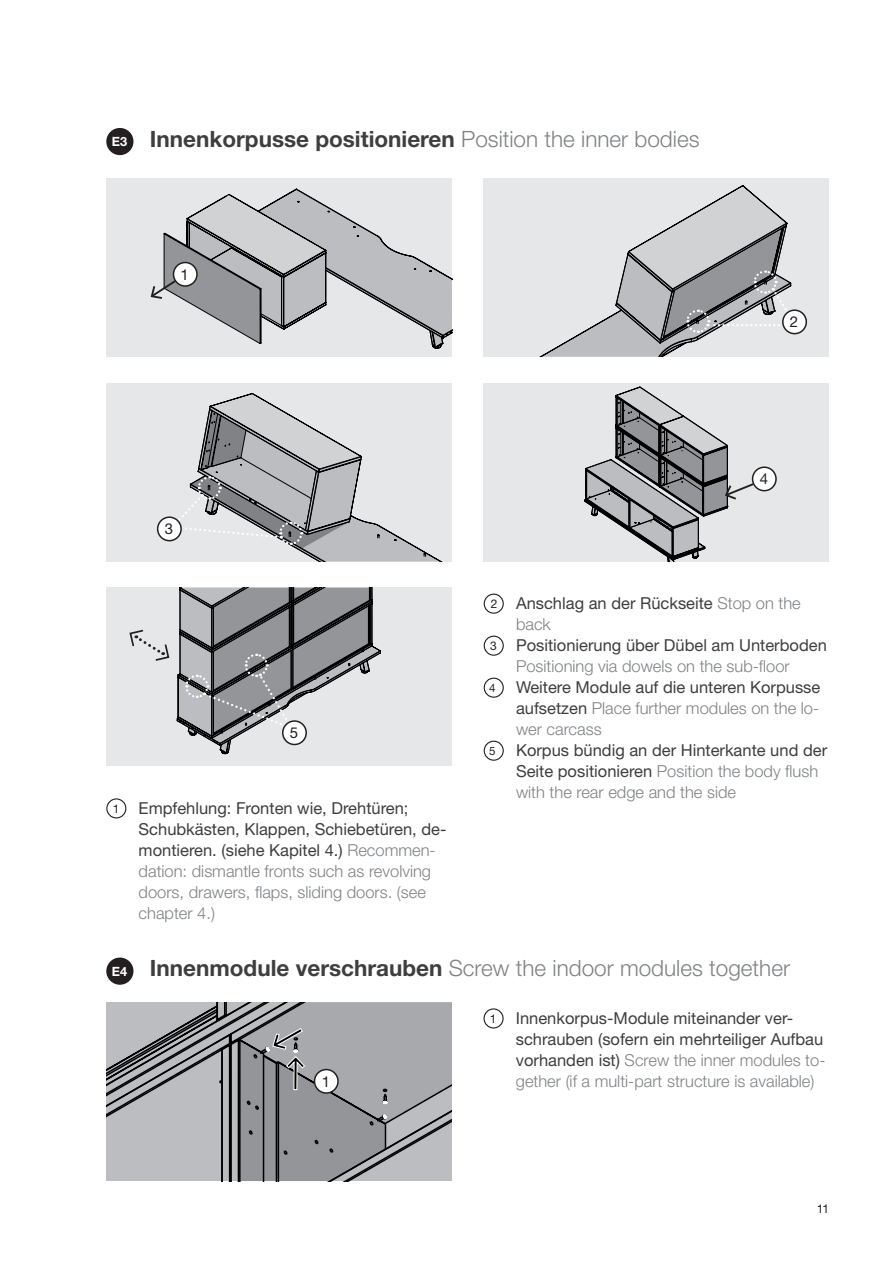
<style>
.page{position:relative;width:893px;height:1263px;background:#fff}
.page>*{position:absolute;margin:0;border:0;box-sizing:border-box;transform-origin:0 0}
._0_-_Beschreibungen{font:300 22.5px "Helvetica Neue LT Pro";color:#808285}
._0_-_Beschreibungen-2{font:700 22.5px "Helvetica Neue LT Pro";color:#3e3e3f}
._0_-_Beschreibungen-3{font:16.5px/21px "Helvetica Neue LT Pro";color:#3e3e3f}
._0_-_Beschreibungen-4{font:300 16.5px "Helvetica Neue LT Pro";color:#808285}
.t1{font:15px "Helvetica Neue LT Pro";color:#231f20}
.t2{font:700 12.75px "Helvetica Neue LT Std";color:#fff}
.t3{font:12px "Helvetica Neue LT Std";color:#231f20}
.t4{font:12px "Helvetica Neue LT Pro";color:#231f20}
.t5{font:11.55px "Helvetica Neue LT Std";color:#231f20}
.s1{font-weight:300;color:#808285}
.s2{font-weight:700;color:#3e3e3f}
</style>
<div class="page">
<div style="left:107px;top:129px;width:26px;height:25px;background:#231f20;border-radius:50%"></div>
<div style="left:106px;top:128px;width:27px;height:27px;border:2px solid #231f20;border-radius:50%"></div>
<div style="left:107px;top:958px;width:26px;height:26px;background:#231f20;border-radius:50%"></div>
<div style="left:106px;top:957px;width:27px;height:28px;border:2px solid #231f20;border-radius:50%"></div>
<div style="left:106px;top:178px;width:346px;height:179px;background:#e6e7e9"></div>
<div style="left:483px;top:178px;width:346px;height:179px;background:#e6e7e9"></div>
<div style="left:106px;top:383px;width:346px;height:178px;background:#e6e7e9"></div>
<div style="left:483px;top:383px;width:346px;height:178px;background:#e6e7e9"></div>
<div style="left:106px;top:588px;width:346px;height:178px;background:#e6e7e9"></div>
<svg style="left:539px;top:185px;width:253px;height:172px"></svg>
<div style="left:783px;top:310px;width:23px;height:24px;background:#fff;border-radius:50%"></div>
<div style="left:782px;top:309px;width:25px;height:25px;border:2px solid #231f20;border-radius:50%"></div>
<svg style="left:175px;top:393px;width:266px;height:168px"></svg>
<div style="left:158px;top:517px;width:23px;height:24px;background:#fff;border-radius:50%"></div>
<div style="left:157px;top:516px;width:25px;height:25px;border:2px solid #231f20;border-radius:50%"></div>
<div style="left:484px;top:594px;width:20px;height:20px;border:1px solid #231f20;border-radius:50%"></div>
<div style="left:484px;top:636px;width:20px;height:20px;border:1px solid #231f20;border-radius:50%"></div>
<div style="left:484px;top:678px;width:20px;height:20px;border:1px solid #231f20;border-radius:50%"></div>
<div style="left:484px;top:741px;width:20px;height:20px;border:1px solid #231f20;border-radius:50%"></div>
<div style="left:106px;top:798px;width:20px;height:20px;border:1px solid #231f20;border-radius:50%"></div>
<div style="left:483px;top:1008px;width:21px;height:20px;border:1px solid #231f20;border-radius:50%"></div>
<svg style="left:106px;top:1002px;width:133px;height:179px"></svg>
<svg style="left:239px;top:1002px;width:213px;height:179px"></svg>
<svg style="left:176px;top:588px;width:205px;height:166px"></svg>
<div style="left:283px;top:721px;width:23px;height:23px;background:#fff;border-radius:50%"></div>
<div style="left:282px;top:720px;width:25px;height:25px;border:2px solid #231f20;border-radius:50%"></div>
<div style="left:752px;top:467px;width:24px;height:24px;background:#fff;border-radius:50%"></div>
<div style="left:752px;top:466px;width:25px;height:25px;border:2px solid #231f20;border-radius:50%"></div>
<svg style="left:584px;top:386px;width:172px;height:175px"></svg>
<svg style="left:129px;top:629px;width:41px;height:32px"></svg>
<svg style="left:150px;top:188px;width:302px;height:161px"></svg>
<div style="left:173px;top:263px;width:24px;height:23px;background:#fff;border-radius:50%"></div>
<div style="left:173px;top:262px;width:25px;height:25px;border:2px solid #231f20;border-radius:50%"></div>
<p class="t2" style="left:112px;top:134px;width:17px">E3</p>
<p class="_0_-_Beschreibungen-2" style="left:150px;top:125px;width:551px">Innenkorpusse positionieren <span class="s1">Position the inner bodies</span></p>
<p class="t1" style="left:181px;top:265px;width:10px">1</p>
<p class="t1" style="left:790px;top:313px;width:10px">2</p>
<p class="t1" style="left:165px;top:520px;width:10px">3</p>
<p class="t1" style="left:290px;top:723px;width:10px">5</p>
<p class="t3" style="left:113px;top:801px;width:8px">1</p>
<p class="_0_-_Beschreibungen-3" style="left:139px;top:797px;width:309px">Empfehlung: Fronten wie, Drehtüren; Schubkästen, Klappen, Schiebetüren, de&shy;montieren. (siehe Kapitel 4.) <span class="s1">Recommen&shy;dation: dismantle fronts such as revolving doors, drawers, flaps, sliding doors. (see chapter 4.)</span></p>
<p class="t1" style="left:760px;top:470px;width:10px">4</p>
<p class="t3" style="left:491px;top:596px;width:8px">2</p>
<p class="_0_-_Beschreibungen-3" style="left:516px;top:592px;width:286px">Anschlag an der Rückseite <span class="s1">Stop on the back</span></p>
<p class="t3" style="left:490px;top:638px;width:8px">3</p>
<p class="_0_-_Beschreibungen-3" style="left:516px;top:634px;width:312px">Positionierung über Dübel am Unterboden<br><span class="s1">Positioning via dowels on the sub-floor</span></p>
<p class="t5" style="left:489px;top:681px;width:8px">4</p>
<p class="_0_-_Beschreibungen-3" style="left:516px;top:676px;width:306px;text-align:justify">Weitere Module auf die unteren Korpusse aufsetzen <span class="s1">Place further modules on the lo&shy;wer carcass</span></p>
<p class="t5" style="left:489px;top:744px;width:8px">5</p>
<p class="_0_-_Beschreibungen-3" style="left:516px;top:739px;width:313px">Korpus bündig an der Hinterkante und der<br>Seite positionieren <span class="s1">Position the body flush with the rear edge and the side</span></p>
<p class="t2" style="left:112px;top:963px;width:17px">E4</p>
<p class="_0_-_Beschreibungen" style="left:150px;top:954px;width:642px"><span class="s2">Innenmodule verschrauben</span> Screw the indoor modules together</p>
<p class="t3" style="left:490px;top:1011px;width:8px">1</p>
<p class="_0_-_Beschreibungen-3" style="left:516px;top:1007px;width:311px">Innenkorpus-Module miteinander ver&shy;schrauben (sofern ein mehrteiliger Aufbau vorhanden ist) <span class="s1">Screw the inner modules to-</span></p>
<p class="t1" style="left:322px;top:1072px;width:10px">1</p>
<p class="_0_-_Beschreibungen-4" style="left:516px;top:1070px;width:300px">gether (if a multi-part structure is available)</p>
<p class="t4" style="left:817px;top:1201px;width:14px">11</p>
</div>
